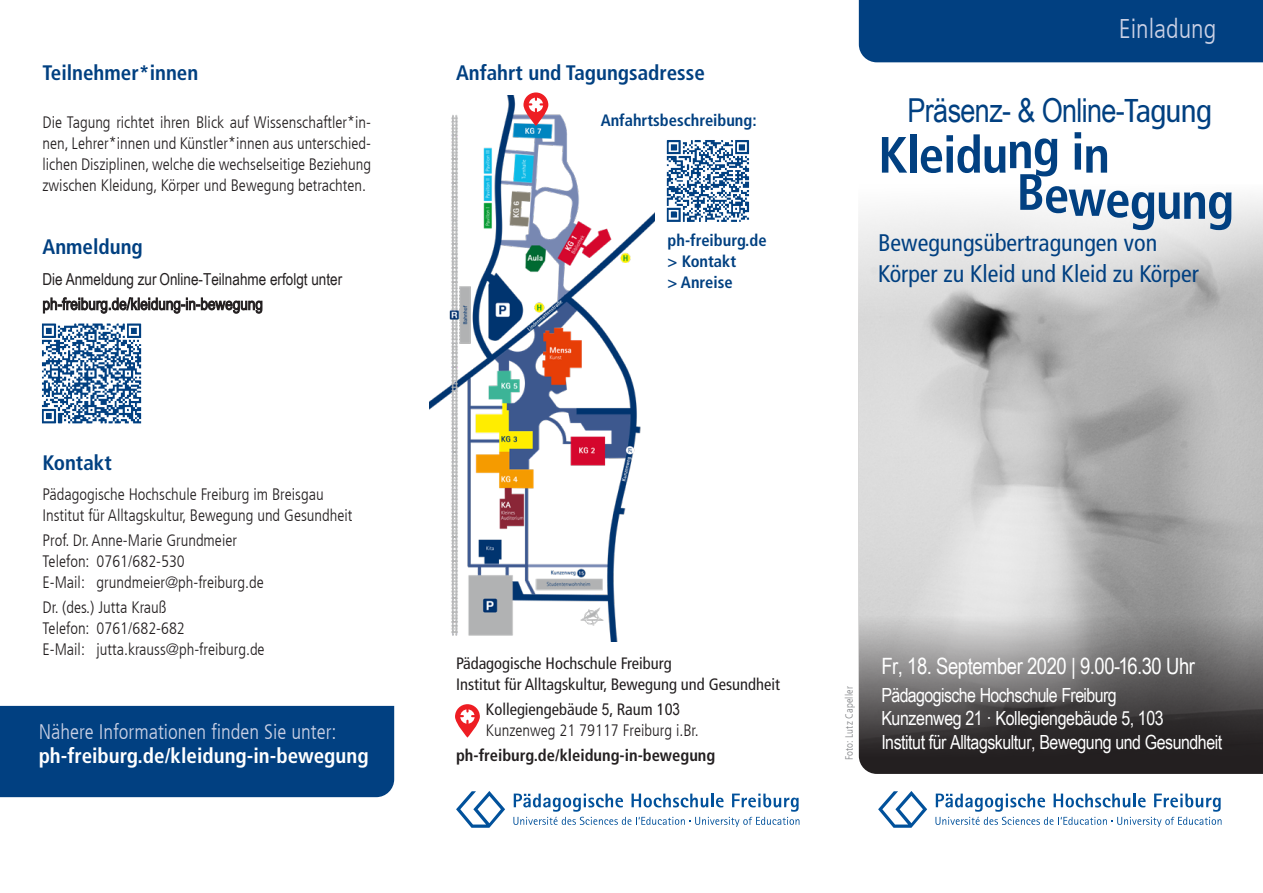
<style>
.page{position:relative;width:1263px;height:893px;background:#fff}
.page>*{position:absolute;margin:0;border:0;box-sizing:border-box;transform-origin:0 0}
.t1{font:700 condensed 51px/45.5px "Frutiger LT Com";letter-spacing:-.02em;color:#014081}
.t2{font:33px "Arial Narrow";letter-spacing:-.02em;color:#014081}
.t3{font:300 condensed 27px "Frutiger LT Com";color:#cbd1e5}
.t4{font:condensed 24px/31.8px "Frutiger LT Com";color:#014081}
.t5{font:22.5px "Arial Narrow";letter-spacing:-.02em;color:#fff}
.t6{font:700 condensed 21px "Frutiger LT Com";color:#014081}
.t7{font:700 condensed 21px "Frutiger LT Com";color:#fff}
.t8{font:300 condensed 21px "Frutiger LT Com";color:#cbd1e5}
.t9{font:19.5px/23.4px "Arial Narrow";letter-spacing:-.025em;color:#fff}
.t10{font:300 condensed 16.5px/21px "Frutiger LT Com";color:#231f20}
.t11{font:16.5px/25.2px "Arial Narrow";color:#231f20}
.t12{font:condensed 16.5px/21px "Frutiger LT Com";color:#231f20}
.t13{font:700 condensed 16.5px/21px "Frutiger LT Com";color:#014081}
.t14{font:700 condensed 16.5px "Frutiger LT Com";color:#231f20}
.t15{font:300 condensed 10.5px "Frutiger LT Com";letter-spacing:.015em;color:#808285}
.s1{font-weight:400}
.s2{font-family:"Arial Narrow";font-weight:400;font-stretch:normal}
.s3{font-family:"Frutiger LT Com";font-stretch:condensed}
</style>
<div class="page">
<div style="left:859px;top:757px;width:404px;height:17px;background:#231f20"></div>
<img style="left:859px;top:197px;width:404px;height:560px">
<div style="left:859px;top:0;width:404px;height:62px;background:#014081"></div>
<svg style="left:935px;top:794px;width:286px;height:33px"></svg>
<svg style="left:878px;top:791px;width:49px;height:37px"></svg>
<svg style="left:513px;top:794px;width:286px;height:33px"></svg>
<svg style="left:456px;top:791px;width:49px;height:37px"></svg>
<img style="left:430px;top:96px;width:225px;height:545px">
<svg style="left:523px;top:92px;width:25px;height:34px"></svg>
<svg style="left:527px;top:95px;width:18px;height:19px"></svg>
<svg style="left:455px;top:704px;width:25px;height:34px"></svg>
<svg style="left:458px;top:707px;width:19px;height:18px"></svg>
<img style="left:666px;top:140px;width:84px;height:82px">
<img style="left:42px;top:323px;width:100px;height:101px">
<div style="left:0;top:706px;width:394px;height:91px;background:#014081"></div>
<p class="t6" style="left:43px;top:60px;width:157px">Teilnehmer*innen</p>
<p class="t6" style="left:456px;top:60px;width:250px">Anfahrt und Tagungsadresse</p>
<p class="t10" style="left:43px;top:112px;width:330px;text-align:justify">Die Tagung richtet ihren Blick auf Wissenschaftler*in&shy;nen, Lehrer*innen und Künstler*innen aus unterschied&shy;lichen Disziplinen, welche die wechselseitige Beziehung zwischen Kleidung, Körper und Bewegung betrachten.</p>
<p class="t13" style="left:601px;top:110px;width:158px">Anfahrtsbeschreibung:</p>
<p class="t6" style="left:43px;top:235px;width:102px">Anmeldung</p>
<p class="t11" style="left:43px;top:265px;width:301px">Die Anmeldung zur Online-Teilnahme erfolgt unter ph-freiburg.de/kleidung-in-bewegung</p>
<p class="t6" style="left:43px;top:451px;width:71px">Kontakt</p>
<p class="t10" style="left:43px;top:484px;width:311px">Pädagogische Hochschule Freiburg im Breisgau<br>Institut für Alltagskultur, Bewegung und Gesundheit</p>
<p class="t10" style="left:43px;top:530px;width:223px">Prof. Dr. Anne-Marie Grundmeier<br>Telefon: 0761/682-530<br>E-Mail: grundmeier@ph-freiburg.de</p>
<p class="t10" style="left:43px;top:597px;width:224px">Dr. (des.) Jutta Krauß<br>Telefon: 0761/682-682<br>E-Mail: jutta.krauss@ph-freiburg.de</p>
<p class="t8" style="left:39px;top:719px;width:299px">Nähere Informationen finden Sie unter:</p>
<p class="t7" style="left:39px;top:743px;width:331px">ph-freiburg.de/kleidung-in-bewegung</p>
<p class="t13" style="left:668px;top:230px;width:101px">ph-freiburg.de &gt; Kontakt<br>&gt; Anreise</p>
<p class="t12" style="left:456px;top:653px;width:325px">Pädagogische Hochschule Freiburg<br>Institut für Alltagskultur, Bewegung und Gesundheit</p>
<p class="t10" style="left:486px;top:699px;width:214px"><span class="s1">Kollegiengebäude</span> <span class="s2">5</span><span class="s1">, Raum 10</span><span class="s2">3<br></span>Kunzenweg 21 79117 Freiburg i.Br.</p>
<p class="t14" style="left:456px;top:746px;width:261px">ph-freiburg.de/kleidung-in-bewegung</p>
<h3 class="t3" style="left:1119px;top:13px;width:99px">Einladung</h3>
<h2 class="t2" style="left:907px;top:86px;width:306px">Präsenz- &amp; Online-<span class="s3">Tagung</span></h2>
<h1 class="t1" style="left:1016px;top:132px;width:219px;text-indent:-138px">Kleidung in<br>Bewegung</h1>
<h3 class="t4" style="left:878px;top:227px;width:322px">Bewegungsübertragungen von<br>Körper zu Kleid und Kleid zu Körper</h3>
<p class="t15" style="left:843px;top:760px;width:75px;rotate:-90deg">Foto: Lutz Capeller</p>
<h3 class="t5" style="left:881px;top:650px;width:315px">Fr, 18. September 2020 | 9.00-16.30 Uhr</h3>
<p class="t9" style="left:881px;top:682px;width:342px">Pädagogische Hochschule Freiburg<br>Kunzenweg 21 · Kollegiengebäude 5, 103<br>Institut für Alltagskultur, Bewegung und Gesundheit</p>
</div>
